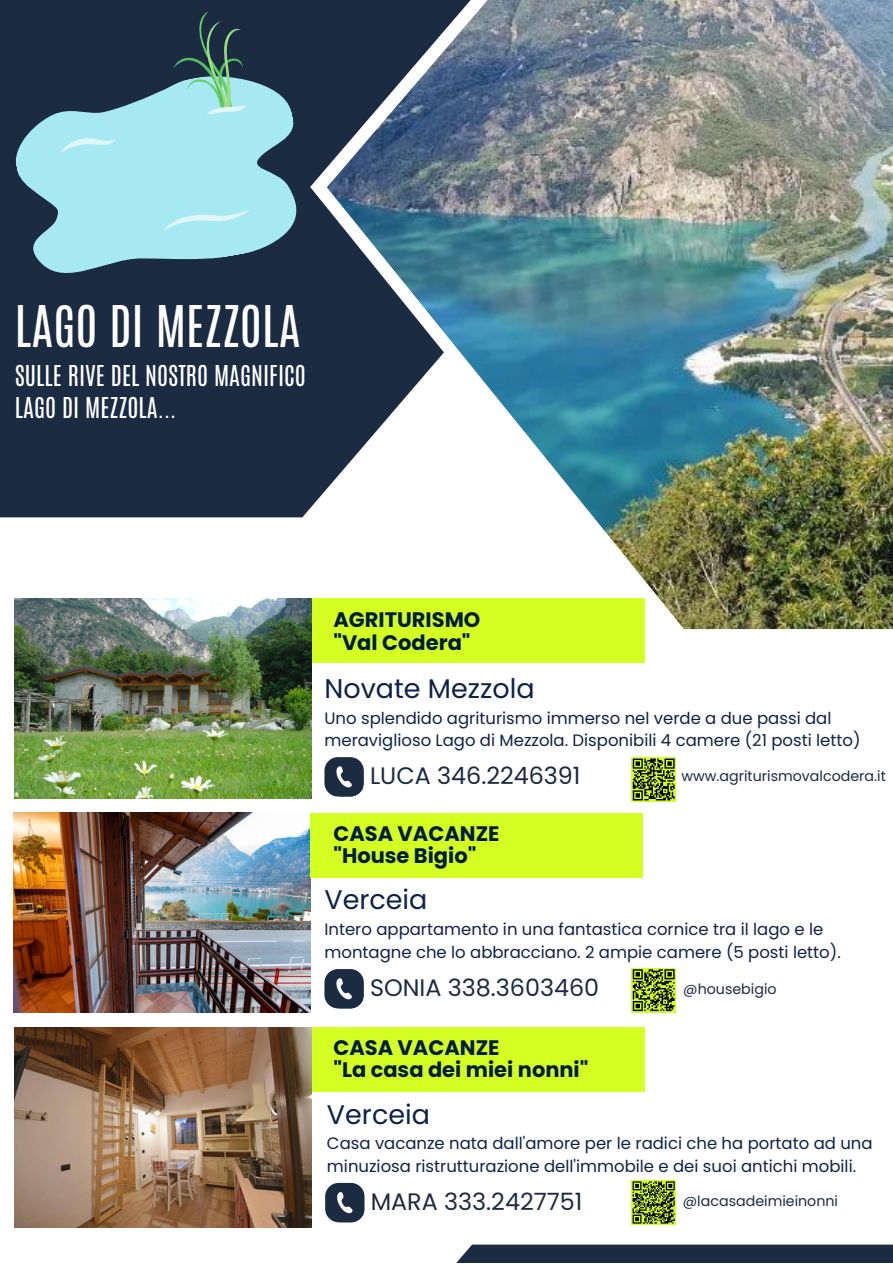
<style>
.page{position:relative;width:893px;height:1264px;background:#fff}
.page>*{position:absolute;margin:0;border:0;box-sizing:border-box;transform-origin:0 0}
.t1{font:48px "Antonio";color:#fff}
.t2{font:27px "Poppins";color:#0d224b}
.t3{font:24px "Antonio";color:#fff}
.t4{font:23.85px "Poppins";color:#1b2b42}
.t5{font:700 21px "Poppins";color:#001c42}
.t6{font:16.5px/22.5px "Poppins";color:#0d224b}
.t7{font:14.25px "Poppins";color:#1b2b42}
</style>
<div class="page">
<div style="left:0;top:0;width:751px;height:517px;background:#1b2b42"></div>
<svg style="left:457px;top:1244px;width:435px;height:18px;background:#26354b"></svg>
<img style="left:15px;top:598px;width:297px;height:200px">
<img style="left:327px;top:0;width:565px;height:629px">
<img style="left:14px;top:812px;width:296px;height:200px">
<img style="left:15px;top:1027px;width:297px;height:200px">
<div style="left:325px;top:1182px;width:39px;height:40px;background:#1b2b42;border-radius:13px"></div>
<svg style="left:334px;top:1190px;width:30px;height:32px"></svg>
<div style="left:312px;top:1026px;width:333px;height:65px;background:#d3ff23"></div>
<svg style="left:15px;top:82px;width:300px;height:191px;fill:#a7e9f2"></svg>
<svg style="left:171px;top:12px;width:83px;height:108px"></svg>
<svg style="left:56px;top:130px;width:61px;height:27px;background:#afeaf3"></svg>
<svg style="left:158px;top:201px;width:93px;height:38px;background:#adeaf2"></svg>
<div style="left:324px;top:969px;width:40px;height:39px;background:#1b2b42;border-radius:13px"></div>
<svg style="left:333px;top:977px;width:30px;height:31px"></svg>
<div style="left:310px;top:812px;width:332px;height:65px;background:#d3ff23"></div>
<div style="left:324px;top:757px;width:40px;height:39px;background:#1b2b42;border-radius:13px"></div>
<svg style="left:333px;top:765px;width:30px;height:31px"></svg>
<div style="left:312px;top:598px;width:333px;height:64px;background:#d3ff23"></div>
<svg style="left:631px;top:757px;width:45px;height:44px;background:#6f8712"></svg>
<svg style="left:631px;top:1011px;width:45px;height:1px"></svg>
<svg style="left:631px;top:968px;width:45px;height:43px;background:#728a12"></svg>
<svg style="left:631px;top:1180px;width:45px;height:44px;background:#708812"></svg>
<p class="t1" style="left:15px;top:292px;width:287px">LAGO DI MEZZOLA</p>
<p class="t3" style="left:15px;top:358px;width:293px">SULLE RIVE DEL NOSTRO MAGNIFICO</p>
<p class="t3" style="left:15px;top:390px;width:163px">LAGO DI MEZZOLA...</p>
<p class="t5" style="left:333px;top:605px;width:148px">AGRITURISMO</p>
<p class="t5" style="left:333px;top:627px;width:139px">"Val Codera"</p>
<p class="t2" style="left:324px;top:669px;width:211px">Novate Mezzola</p>
<p class="t6" style="left:324px;top:706px;width:537px">Uno splendido agriturismo immerso nel verde a due passi dal meraviglioso Lago di Mezzola. Disponibili 4 camere (21 posti letto)</p>
<p class="t4" style="left:370px;top:758px;width:212px">LUCA 346.2246391</p>
<p class="t7" style="left:681px;top:765px;width:206px">www.agriturismovalcodera.it</p>
<p class="t5" style="left:333px;top:818px;width:168px">CASA VACANZE</p>
<p class="t5" style="left:333px;top:841px;width:144px">"House Bigio"</p>
<p class="t2" style="left:324px;top:880px;width:104px">Verceia</p>
<p class="t6" style="left:324px;top:918px;width:518px">Intero appartamento in una fantastica cornice tra il lago e le montagne che lo abbracciano. 2 ampie camere (5 posti letto).</p>
<p class="t4" style="left:370px;top:970px;width:230px">SONIA 338.3603460</p>
<p class="t7" style="left:683px;top:979px;width:95px">@housebigio</p>
<p class="t5" style="left:333px;top:1032px;width:168px">CASA VACANZE</p>
<p class="t5" style="left:333px;top:1055px;width:256px">"La casa dei miei nonni"</p>
<p class="t2" style="left:327px;top:1095px;width:104px">Verceia</p>
<p class="t6" style="left:327px;top:1132px;width:547px">Casa vacanze nata dall'amore per le radici che ha portato ad una minuziosa ristrutturazione dell'immobile e dei suoi antichi mobili.</p>
<p class="t4" style="left:370px;top:1184px;width:213px">MARA 333.2427751</p>
<p class="t7" style="left:682px;top:1191px;width:157px">@lacasadeimieinonni</p>
</div>
